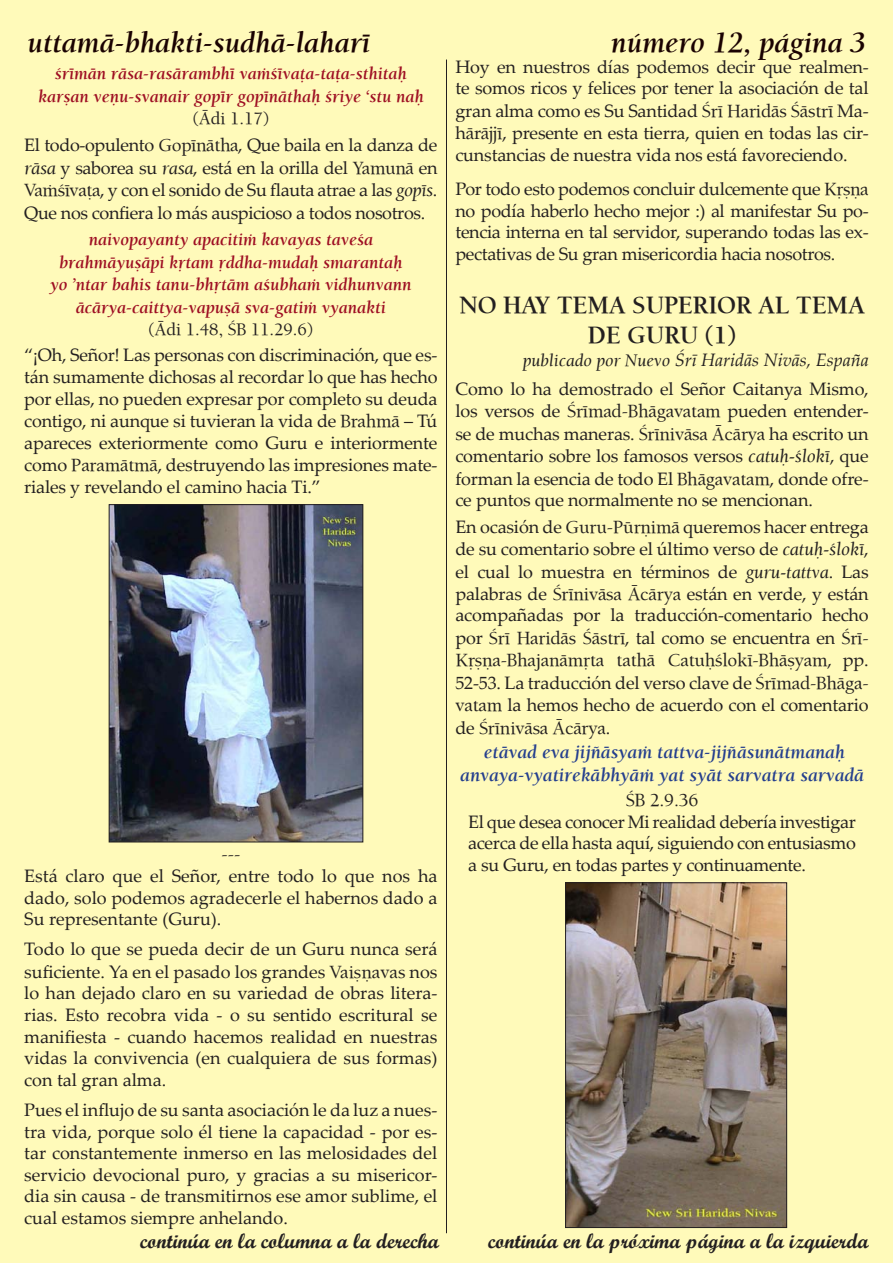
<style>
.page{position:relative;width:893px;height:1263px;background:#fffaba}
.page>*{position:absolute;margin:0;border:0;box-sizing:border-box;transform-origin:0 0}
.t1{font:italic 700 30px "Balaram";color:#1a0201}
.t2{font:700 25.5px/30.6px "Balaram";letter-spacing:-.01em;color:#231f20;text-align:center}
.t3{font:21px "Script MT Bold";color:#231f20}
.t4{font:italic 700 19.5px/22.5px "Balaram";color:#253f8e;text-align:center}
.t5{font:19.05px "Balaram";letter-spacing:-.01em;color:#231f20}
.t6{font:18px/21.6px "Palatino Linotype";letter-spacing:-.01em;color:#231f20;text-align:justify}
.t7{font:italic 700 18px/22.5px "Balaram";color:#9e0f23;text-align:center}
.t8{font:18px "Balaram";color:#231f20}
.s1{font-family:"Balaram";font-size:19.05px}
.s2{font-family:"Balaram";font-style:italic;font-size:19.05px}
.s3{font-family:"Balaram";font-style:italic}
.s4{font-style:italic}
.s5{font-family:"Palatino Linotype";font-size:18px}
</style>
<div class="page">
<img style="left:111px;top:506px;width:250px;height:334px">
<div style="left:109px;top:504px;width:254px;height:338px;border:1px solid #231f20"></div>
<img style="left:567px;top:884px;width:218px;height:342px">
<div style="left:565px;top:882px;width:222px;height:346px;border:1px solid #231f20"></div>
<hr style="left:446px;top:60px;width:1px;height:1173px;background:#231f20">
<h1 class="t1" style="left:27px;top:24px;width:346px">uttamä-bhakti-sudhä-laharé</h1>
<h1 class="t1" style="left:611px;top:24px;width:256px">número 12, página 3</h1>
<p class="t7" style="left:38px;top:62px;width:387px">çrémän räsa-rasärambhé vaàçévaöa-taöa-sthitaù karñan veëu-svanair gopér gopénäthaù çriye ‘stu naù</p>
<p class="t8" style="left:192px;top:108px;width:79px">(Ädi 1.17)</p>
<p class="t6" style="left:24px;top:133px;width:415px;line-height:22.5px">El todo-opulento <span class="s1">Gopénätha</span>, Que baila en la danza de <span class="s2">räsa</span> y saborea su <span class="s2">rasa</span>, está en la orilla del <span class="s1">Yamunä</span> en <span class="s1">Vaàçévaöa</span>, y con el sonido de Su flauta atrae a las <span class="s2">gopés</span>.<br>Que nos confiera lo más auspicioso a todos nosotros.</p>
<p class="t7" style="left:50px;top:228px;width:363px">naivopayanty apacitià kavayas taveça brahmäyuñäpi kåtam åddha-mudaù smarantaù yo ’ntar bahis tanu-bhåtäm açubhaà vidhunvann äcärya-caittya-vapuñä sva-gatià vyanakti</p>
<p class="t8" style="left:148px;top:319px;width:168px">(Ädi 1.48, ÇB 11.29.6)</p>
<p class="t6" style="left:24px;top:343px;width:415px">“¡Oh, Señor! Las personas con discriminación, que es&shy;tán sumamente dichosas al recordar lo que has hecho por ellas, no pueden expresar por completo su deuda contigo, ni aunque si tuvieran la vida de <span class="s1">Brahmä</span> – Tú apareces exteriormente como Guru e interiormente como <span class="s1">Paramätmä</span>, destruyendo las impresiones mate&shy;riales y revelando el camino hacia Ti.”</p>
<p class="t6" style="left:455px;top:55px;width:415px;line-height:22px">Hoy en nuestros días podemos decir que realmen&shy;te somos ricos y felices por tener la asociación de tal gran alma como es Su Santidad <span class="s1">Çré Haridäs Çästré</span> Ma&shy;h<span class="s1">ä</span>r<span class="s1">ä</span>jj<span class="s1">é</span>, presente en esta tierra, quien en todas las cir&shy;cunstancias de nuestra vida nos está favoreciendo.</p>
<p class="t6" style="left:455px;top:178px;width:415px">Por todo esto podemos concluir dulcemente que <span class="s1">Kåñëa </span>no podía haberlo hecho mejor :) al manifestar Su po&shy;tencia interna en tal servidor, superando todas las ex&shy;pectativas de Su gran misericordia hacia nosotros.</p>
<h2 class="t2" style="left:459px;top:289px;width:407px">NO HAY TEMA SUPERIOR AL TEMA<br>DE GURU (1)</h2>
<p class="t6" style="left:455px;top:344px;width:415px;line-height:29.2px;text-align:right"><span class="s3">publicado por Nuevo</span> <span class="s4">Śrī Haridās Nivās, España<br></span>Como lo ha demostrado el Señor Caitanya Mismo,</p>
<p class="t6" style="left:455px;top:400px;width:415px;line-height:22.2px">los versos de <span class="s1">Çrémad-Bhägavatam</span> pueden entender&shy;se de muchas maneras. <span class="s1">Çréniväsa Äcärya</span> ha escrito un comentario sobre los famosos versos <span class="s2">catuù-çloké</span>, que forman la esencia de todo El <span class="s1">Bhägavatam</span>, donde ofre&shy;ce puntos que normalmente no se mencionan.</p>
<p class="t6" style="left:455px;top:515px;width:415px;line-height:22.2px">En ocasión de <span class="s1">Guru-Pürëimä</span> queremos hacer entrega de su comentario sobre el último verso de <span class="s2">catuù-çloké</span>, el cual lo muestra en términos de <span class="s2">guru-tattva</span>. Las palabras de <span class="s1">Çréniväsa Äcärya</span> están en verde, y están acompañadas por la traducción-comentario hecho por <span class="s1">Çré Haridäs Çästré</span>, tal como se encuentra en <span class="s1">Çré-</span></p>
<p class="t5" style="left:455px;top:648px;width:415px">Kåñëa-Bhajanämåta tathä Catuùçloké-Bhäñyam<span class="s5">, pp.</span></p>
<p class="t6" style="left:455px;top:671px;width:415px;line-height:22.5px">52-53. La traducción del verso clave de <span class="s1">Çrémad-Bhäga&shy;vatam</span> la hemos hecho de acuerdo con el comentario</p>
<p class="t5" style="left:455px;top:716px;width:156px"><span class="s5">de</span> Çréniväsa Äcärya<span class="s5">.</span></p>
<p class="t4" style="left:460px;top:741px;width:405px">etävad eva jijïäsyaà tattva-jijïäsunätmanaù anvaya-vyatirekäbhyäà yat syät sarvatra sarvadä</p>
<p class="t5" style="left:626px;top:788px;width:74px">ÇB 2.9.36</p>
<p class="t6" style="left:468px;top:810px;width:389px">El que desea conocer Mi realidad debería investigar acerca de ella hasta aquí, siguiendo con entusiasmo a su Guru, en todas partes y continuamente.</p>
<p class="t5" style="left:221px;top:843px;width:21px">---</p>
<p class="t6" style="left:24px;top:864px;width:415px">Está claro que el Señor, entre todo lo que nos ha dado, solo podemos agradecerle el habernos dado a Su representante (Guru).</p>
<p class="t6" style="left:24px;top:938px;width:415px">Todo lo que se pueda decir de un Guru nunca será suficiente. Ya en el pasado los grandes <span class="s1">Vaiñëavas</span> nos lo han dejado claro en su variedad de obras litera&shy;rias. Esto recobra vida - o su sentido escritural se manifiesta - cuando hacemos realidad en nuestras vidas la convivencia (en cualquiera de sus formas) con tal gran alma.</p>
<p class="t6" style="left:24px;top:1098px;width:415px">Pues el influjo de su santa asociación le da luz a nues&shy;tra vida, porque solo él tiene la capacidad - por es&shy;tar constantemente inmerso en las melosidades del servicio devocional puro, y gracias a su misericor&shy;dia sin causa - de transmitirnos ese amor sublime, el cual estamos siempre anhelando.</p>
<p class="t3" style="left:140px;top:1228px;width:300px">continúa en la columna a la derecha</p>
<p class="t3" style="left:488px;top:1228px;width:382px">continúa en la próxima página a la izquierda</p>
</div>
